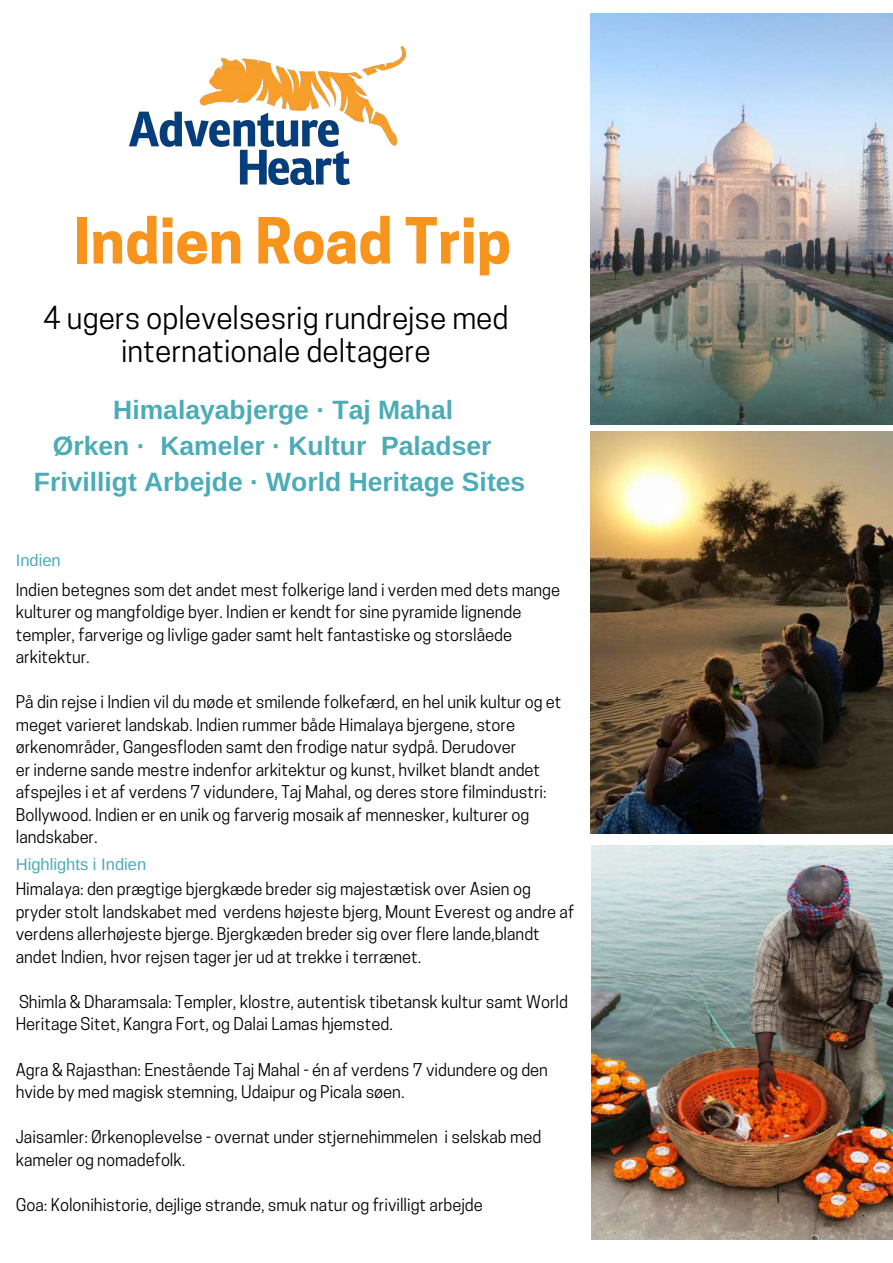
<style>
.page{position:relative;width:893px;height:1263px;background:#fff}
.page>*{position:absolute;margin:0;border:0;box-sizing:border-box;transform-origin:0 0}
.t1{font:700 59.55px "Cooper Hewitt";color:#f7941e}
.t2{font:29.85px/32.7px "Cooper Hewitt";color:#000;text-align:center}
.t3{font:700 26.55px/36px "Arimo";color:#4bacb7;text-align:center}
.t4{font:16.5px/22.5px "Cooper Hewitt";color:#000}
.t5{font:16.5px "Arimo";color:#4bacb7}
</style>
<div class="page">
<img style="left:129px;top:46px;width:276px;height:139px">
<img style="left:590px;top:14px;width:303px;height:410px">
<img style="left:590px;top:431px;width:303px;height:402px">
<img style="left:591px;top:846px;width:302px;height:394px">
<h1 class="t1" style="left:74px;top:219px;width:439px">Indien Road Trip</h1>
<h2 class="t2" style="left:43px;top:306px;width:467px">4 ugers oplevelsesrig rundrejse med internationale deltagere</h2>
<h3 class="t3" style="left:34px;top:392px;width:493px">Himalayabjerge · Taj Mahal<br>Ørken · Kameler · Kultur Paladser<br>Frivilligt Arbejde · World Heritage Sites</h3>
<p class="t5" style="left:16px;top:551px;width:47px">Indien</p>
<p class="t4" style="left:16px;top:580px;width:546px">Indien betegnes som det andet mest folkerige land i verden med dets mange kulturer og mangfoldige byer. Indien er kendt for sine pyramide lignende templer, farverige og livlige gader samt helt fantastiske og storslåede arkitektur.</p>
<p class="t4" style="left:16px;top:693px;width:547px">På din rejse i Indien vil du møde et smilende folkefærd, en hel unik kultur og et meget varieret landskab. Indien rummer både Himalaya bjergene, store ørkenområder, Gangesfloden samt den frodige natur sydpå. Derudover<br>er inderne sande mestre indenfor arkitektur og kunst, hvilket blandt andet afspejles i et af verdens 7 vidundere, Taj Mahal, og deres store filmindustri:<br>Bollywood. Indien er en unik og farverig mosaik af mennesker, kulturer og landskaber.</p>
<p class="t4" style="left:16px;top:880px;width:560px">Himalaya: den prægtige bjergkæde breder sig majestætisk over Asien og pryder stolt landskabet med verdens højeste bjerg, Mount Everest og andre af verdens allerhøjeste bjerge. Bjergkæden breder sig over flere lande,blandt andet Indien, hvor rejsen tager jer ud at trekke i terrænet.</p>
<p class="t4" style="left:16px;top:992px;width:554px">Shimla &amp; Dharamsala: Templer, klostre, autentisk tibetansk kultur samt World<br>Heritage Sitet, Kangra Fort, og Dalai Lamas hjemsted.</p>
<p class="t4" style="left:16px;top:1060px;width:534px">Agra &amp; Rajasthan: Enestående Taj Mahal - én af verdens 7 vidundere og den hvide by med magisk stemning, Udaipur og Picala søen.</p>
<p class="t4" style="left:16px;top:1128px;width:527px">Jaisamler: Ørkenoplevelse - overnat under stjernehimmelen i selskab med kameler og nomadefolk.</p>
<p class="t4" style="left:16px;top:1195px;width:469px">Goa: Kolonihistorie, dejlige strande, smuk natur og frivilligt arbejde</p>
<p class="t5" style="left:16px;top:855px;width:132px">Highlights i Indien</p>
</div>
